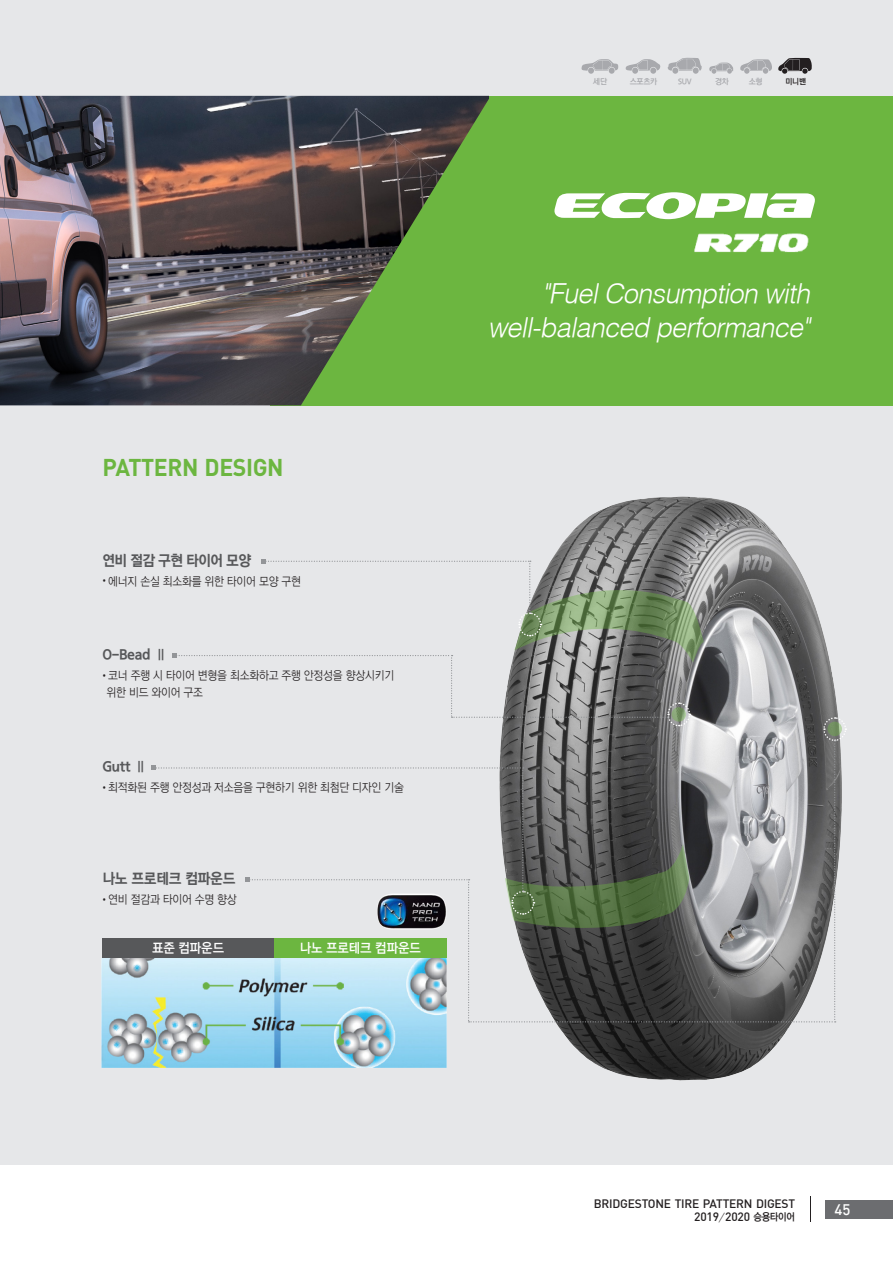
<style>
.page{position:relative;width:893px;height:1263px;background:#fff}
.page>*{position:absolute;margin:0;border:0;box-sizing:border-box;transform-origin:0 0}
.정규{font:italic 300 27px "Helvetica";color:#fff}
.정규-2{font:700 24px "DIN Pro";letter-spacing:-.015em;color:#6cb640;scale:.96 1}
.정규-3{font:15px "NYJ Gothic EB";letter-spacing:-.025em;color:#57585a;scale:.93 1}
.정규-4{font:15px "NYJ Gothic EB";letter-spacing:-.05em;color:#57585a;scale:.93 1}
.t1{font:500 15px "DIN";color:#fff}
.정규-5{font:13.5px "NYJ Gothic B";letter-spacing:-.015em;color:#fff;scale:.93 1}
.정규-6{font:12px "NYJ Gothic M";letter-spacing:-.025em;color:#231f20;scale:.9 1}
.t2{font:500 12px/13.4px "DIN";letter-spacing:-.02em;color:#231f20;text-align:right}
.정규-7{font:8.25px "NYJ Gothic B";letter-spacing:-.045em;color:#a8a9ad;scale:.94 1}
.정규-8{font:8.25px "NYJ Gothic B";color:#231f20;scale:.94 1}
.s1{font-family:"DIN Pro";font-weight:300;font-size:7.5px}
.s2{font-family:"Whitney";font-weight:300}
.s3{font-family:"NYJ Gothic B";font-weight:400;font-size:10.5px}
</style>
<div class="page">
<div style="left:0;top:0;width:893px;height:96px;background:#e6e7e9"></div>
<div style="left:0;top:405px;width:893px;height:759px;background:#e6e7e9"></div>
<div style="left:825px;top:1200px;width:68px;height:18px;background:#6c6d70"></div>
<svg style="left:810px;top:1196px;width:1px;height:26px"></svg>
<div style="left:270px;top:96px;width:623px;height:309px;background:#6cb640"></div>
<img style="left:493px;top:496px;width:343px;height:585px">
<svg style="left:554px;top:192px;width:261px;height:27px"></svg>
<img style="left:0;top:96px;width:489px;height:309px">
<svg style="left:581px;top:59px;width:37px;height:15px"></svg>
<svg style="left:625px;top:59px;width:35px;height:15px"></svg>
<svg style="left:667px;top:57px;width:35px;height:17px"></svg>
<svg style="left:709px;top:62px;width:24px;height:12px"></svg>
<svg style="left:740px;top:59px;width:32px;height:15px"></svg>
<svg style="left:778px;top:57px;width:34px;height:17px"></svg>
<img style="left:692px;top:218px;width:118px;height:35px">
<div style="left:102px;top:938px;width:172px;height:20px;background:#57585a"></div>
<img style="left:102px;top:958px;width:344px;height:109px">
<svg style="left:151px;top:559px;width:696px;height:463px"></svg>
<p class="정규-7" style="left:593px;top:77px;width:16px">세단</p>
<p class="정규-7" style="left:630px;top:77px;width:31px">스포츠카</p>
<p class="정규-7" style="left:678px;top:77px;width:16px">SUV</p>
<p class="정규-7" style="left:715px;top:77px;width:16px">경차</p>
<p class="정규-7" style="left:749px;top:77px;width:16px">소형</p>
<p class="정규-8" style="left:785px;top:77px;width:24px">미니밴</p>
<p class="정규-2" style="left:102px;top:451px;width:190px">PATTERN DESIGN</p>
<p class="정규-4" style="left:102px;top:552px;width:162px">연비 절감 구현 타이어 모양</p>
<p class="정규-6" style="left:102px;top:575px;width:222px"><span class="s1">•</span> 에너지 손실 최소화를 위한 타이어 모양 구현</p>
<p class="정규-3" style="left:102px;top:646px;width:72px">O-Bead Ⅱ</p>
<p class="정규-6" style="left:102px;top:669px;width:326px"><span class="s1">•</span> 코너 주행 시 타이어 변형을 최소화하고 주행 안정성을 향상시키기</p>
<p class="정규-6" style="left:107px;top:685px;width:109px">위한 비드 와이어 구조</p>
<p class="정규-3" style="left:102px;top:759px;width:50px">Gutt Ⅱ</p>
<p class="정규-6" style="left:102px;top:781px;width:337px"><span class="s1">•</span> 최적화된 주행 안정성과 저소음을 구현하기 위한 최첨단 디자인 기술</p>
<p class="정규-3" style="left:102px;top:871px;width:145px">나노 프로테크 컴파운드</p>
<p class="정규-6" style="left:102px;top:893px;width:151px"><span class="s1">•</span> 연비 절감과 타이어 수명 향상</p>
<p class="정규-5" style="left:152px;top:941px;width:79px">표준 컴파운드</p>
<p class="정규-5" style="left:300px;top:941px;width:132px">나노 프로테크 컴파운드</p>
<p class="정규" style="left:542px;top:276px;width:275px">"FuelConsumption with</p>
<p class="정규" style="left:488px;top:310px;width:329px">well-balanced performance"</p>
<p class="t2" style="left:594px;top:1196px;width:203px">BRIDGESTONE TIRE PATTERN DIGEST<br>2019<span class="s2">/</span>2020 <span class="s3">승용타이어</span></p>
<p class="t1" style="left:834px;top:1200px;width:17px">45</p>
</div>
